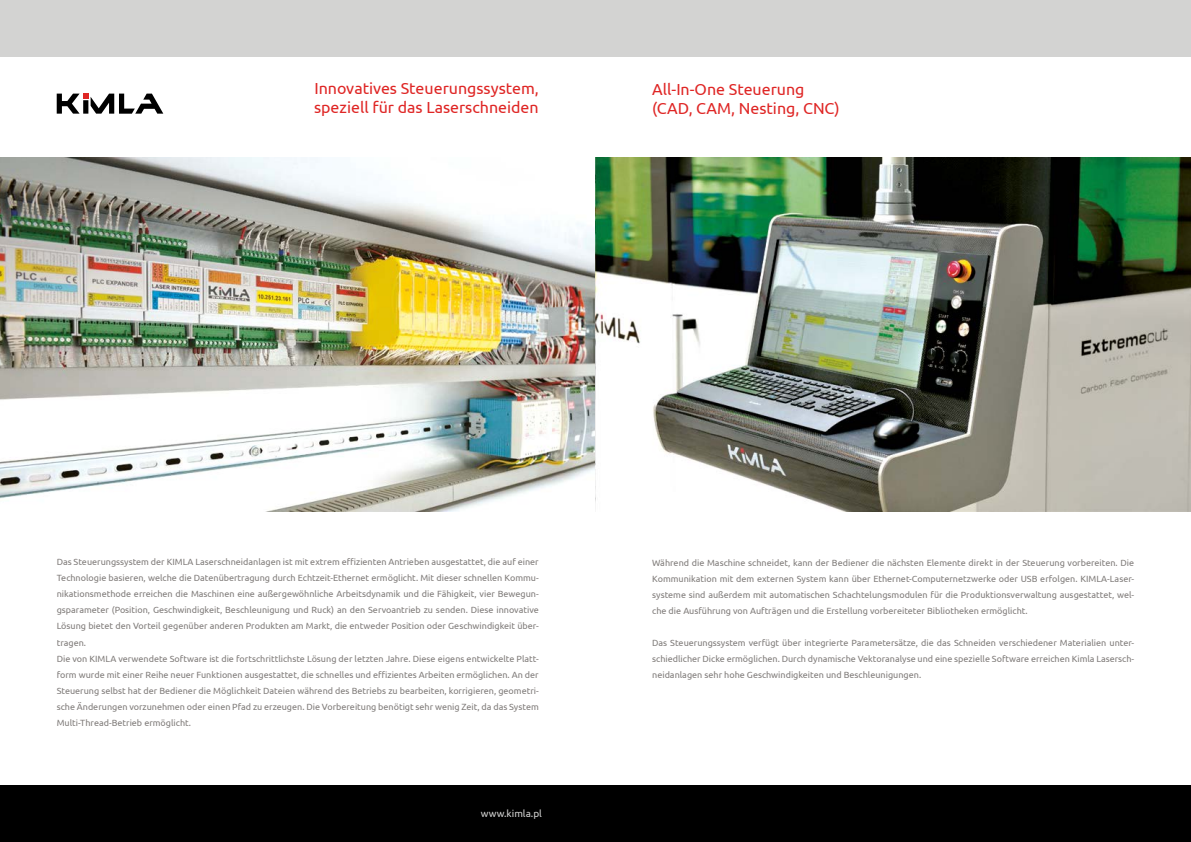
<style>
.page{position:relative;width:1191px;height:842px;background:#fff}
.page>*{position:absolute;margin:0;border:0;box-sizing:border-box;transform-origin:0 0}
.t1{font:16px/19.2px "Ubuntu";color:#df2625}
.t2{font:10px "Ubuntu";color:#d3d3d2}
.t3{font:9px/16px "Ubuntu";color:#807c7a;text-align:justify}
</style>
<div class="page">
<div style="left:0;top:0;width:1191px;height:57px;background:#d3d3d2"></div>
<div style="left:0;top:785px;width:1191px;height:57px;background:#000"></div>
<svg style="left:57px;top:94px;width:106px;height:20px"></svg>
<img style="left:0;top:157px;width:1191px;height:354px">
<h1 class="t1" style="left:314px;top:78px;width:226px">Innovatives Steuerungssystem, speziell für das Laserschneiden</h1>
<h1 class="t1" style="left:652px;top:79px;width:189px">All-In-One Steuerung (CAD, CAM, Nesting, CNC)</h1>
<p class="t3" style="left:57px;top:554px;width:483px;text-align:left">Das Steuerungssystem der KIMLA Laserschneidanlagen ist mit extrem effizienten Antrieben ausgestattet, die auf einer Technologie basieren, welche die Datenübertragung durch Echtzeit-Ethernet ermöglicht. Mit dieser schnellen Kommu&shy;nikationsmethode erreichen die Maschinen eine außergewöhnliche Arbeitsdynamik und die Fähigkeit, vier Bewegun&shy;gsparameter (Position, Geschwindigkeit, Beschleunigung und Ruck) an den Servoantrieb zu senden. Diese innovative Lösung bietet den Vorteil gegenüber anderen Produkten am Markt, die entweder Position oder Geschwindigkeit über&shy;tragen.<br>Die von KIMLA verwendete Software ist die fortschrittlichste Lösung der letzten Jahre. Diese eigens entwickelte Platt&shy;form wurde mit einer Reihe neuer Funktionen ausgestattet, die schnelles und effizientes Arbeiten ermöglichen. An der Steuerung selbst hat der Bediener die Möglichkeit Dateien während des Betriebs zu bearbeiten, korrigieren, geometri&shy;sche Änderungen vorzunehmen oder einen Pfad zu erzeugen. Die Vorbereitung benötigt sehr wenig Zeit, da das System Multi-Thread-Betrieb ermöglicht.</p>
<p class="t3" style="left:652px;top:554px;width:483px">Während die Maschine schneidet, kann der Bediener die nächsten Elemente direkt in der Steuerung vorbereiten. Die Kommunikation mit dem externen System kann über Ethernet-Computernetzwerke oder USB erfolgen. KIMLA-Laser&shy;systeme sind außerdem mit automatischen Schachtelungsmodulen für die Produktionsverwaltung ausgestattet, wel&shy;che die Ausführung von Aufträgen und die Erstellung vorbereiteter Bibliotheken ermöglicht.</p>
<p class="t3" style="left:652px;top:634px;width:483px">Das Steuerungssystem verfügt über integrierte Parametersätze, die das Schneiden verschiedener Materialien unter&shy;schiedlicher Dicke ermöglichen. Durch dynamische Vektoranalyse und eine spezielle Software erreichen Kimla Lasersch&shy;neidanlagen sehr hohe Geschwindigkeiten und Beschleunigungen.</p>
<p class="t2" style="left:481px;top:807px;width:63px">www.kimla.pl</p>
</div>
